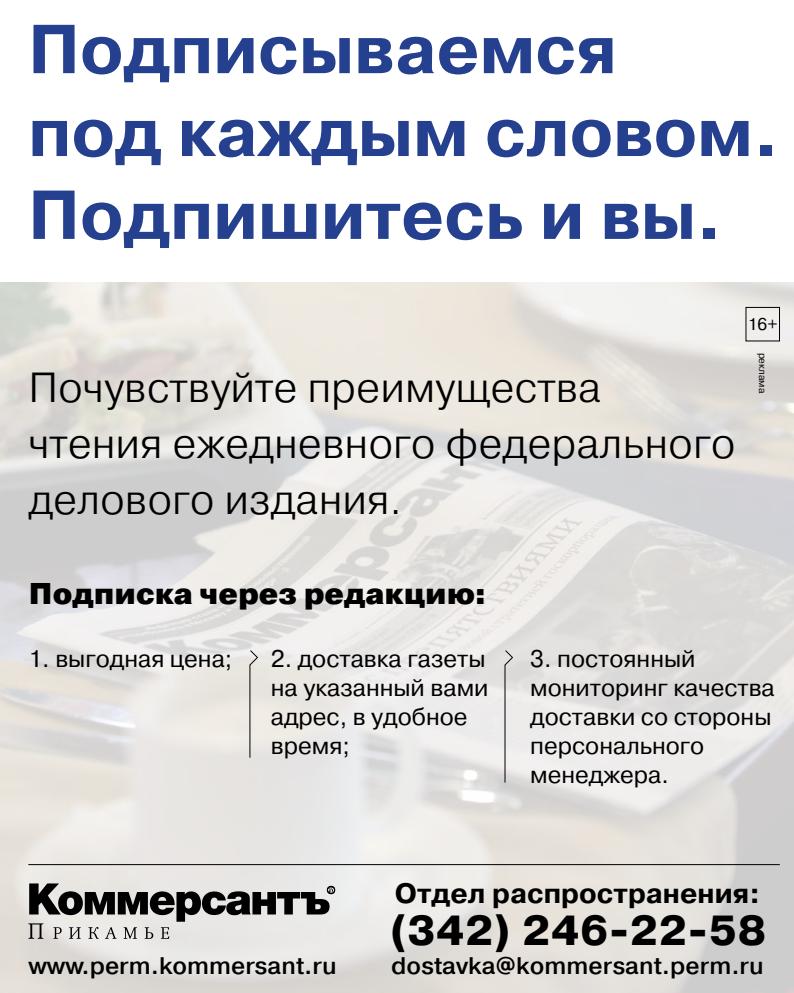
<style>
.page{position:relative;width:794px;height:993px;background:#fff}
.page>*{position:absolute;margin:0;border:0;box-sizing:border-box;transform-origin:0 0}
.t1{font:700 69px/82.8px "Pragmatica";color:#25408f}
.t2{font:300 42px/56px "Pragmatica";color:#000}
.t3{font:800 42px "Pragmatica";color:#000}
.t4{font:900 30px "Pragmatica";color:#000}
.t5{font:700 28px "Pragmatica";color:#000}
.t6{font:24px/28.8px "Pragmatica";color:#000}
.t7{font:500 24px "Pragmatica";color:#000}
.t8{font:17px "Pragmatica";color:#000}
.t9{font:10px "Pragmatica";color:#000}
</style>
<div class="page">
<img style="left:0;top:283px;width:794px;height:709px">
<svg style="left:28px;top:883px;width:307px;height:55px;background:#a09e9d"></svg>
<hr style="left:250px;top:664px;width:1px;height:93px;background:#000">
<svg style="left:249px;top:649px;width:9px;height:16px"></svg>
<hr style="left:505px;top:664px;width:1px;height:118px;background:#000">
<svg style="left:504px;top:649px;width:9px;height:16px"></svg>
<hr style="left:28px;top:864px;width:752px;height:1px;background:#000">
<div style="left:745px;top:307px;width:35px;height:34px;border:1px solid #000"></div>
<h1 class="t1" style="left:28px;top:9px;width:752px">Подписываемся<br>под каждым словом.<br>Подпишитесь и вы.</h1>
<h2 class="t2" style="left:28px;top:358px;width:709px">Почувствуйте преимущества чтения ежедневного федерального делового издания.</h2>
<p class="t8" style="left:748px;top:314px;width:31px">16+</p>
<p class="t9" style="left:769px;top:352px;width:42px;rotate:90deg">реклама</p>
<p class="t4" style="left:28px;top:574px;width:459px">Подписка через редакцию:</p>
<p class="t6" style="left:28px;top:645px;width:205px">1. выгодная цена;</p>
<p class="t6" style="left:271px;top:645px;width:219px">2. доставка газеты на указанный вами адрес, в удобное время;</p>
<p class="t6" style="left:530px;top:645px;width:246px">3. постоянный мониторинг качества доставки со стороны персонального менеджера.</p>
<p class="t7" style="left:28px;top:949px;width:310px">www.perm.kommersant.ru</p>
<p class="t5" style="left:395px;top:875px;width:367px">Отдел распространения:</p>
<h2 class="t3" style="left:388px;top:903px;width:379px">(342) 246-22-58</h2>
<p class="t7" style="left:391px;top:950px;width:374px">dostavka@kommersant.perm.ru</p>
</div>
